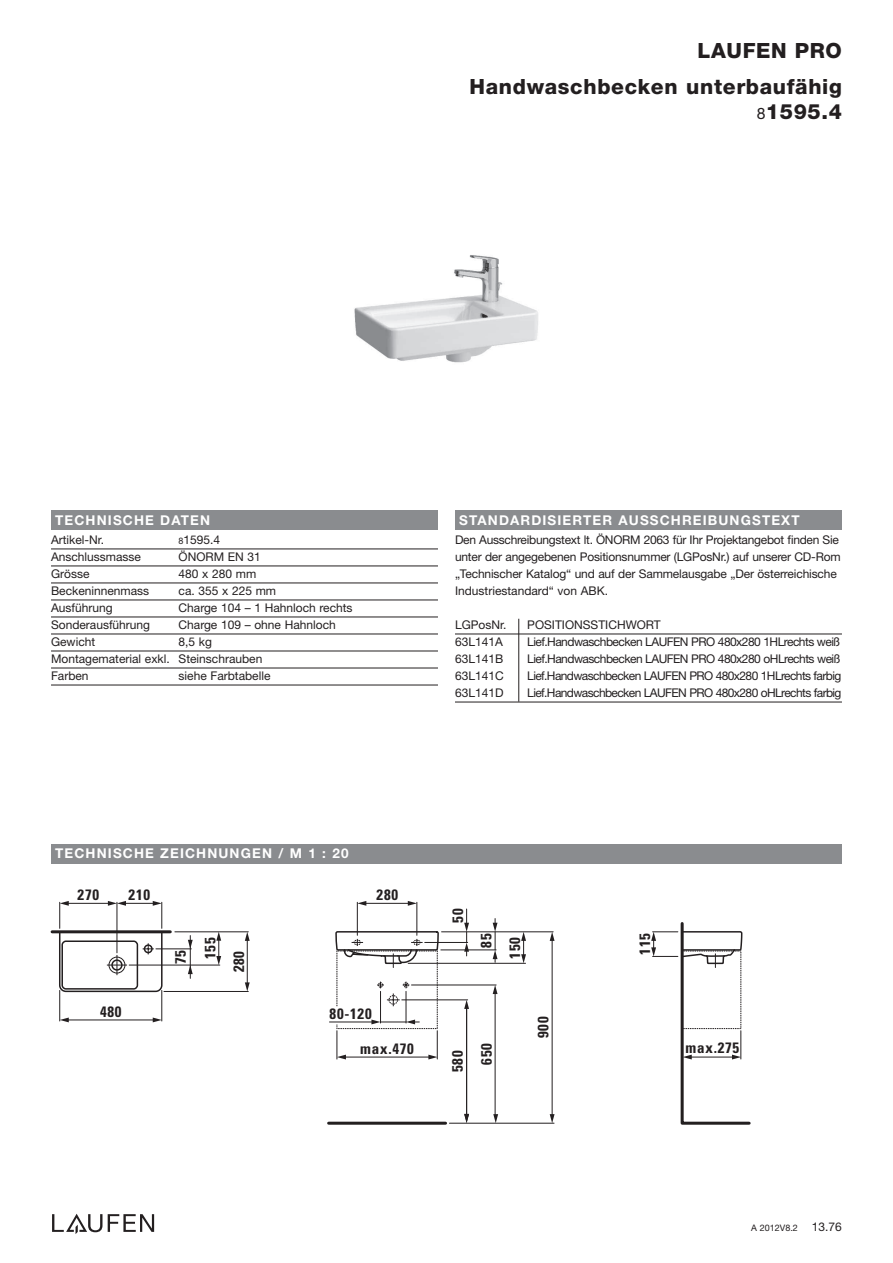
<style>
.page{position:relative;width:893px;height:1263px;background:#fff}
.page>*{position:absolute;margin:0;border:0;box-sizing:border-box;transform-origin:0 0}
.t1{font:800 21px/36.2px "Helvetica Neue";letter-spacing:.03em;color:#231f20;text-align:right}
.t2{font:700 condensed 15px/29px "Univers";letter-spacing:.05em;color:#231f20;text-align:center}
.t3{font:700 13.5px "Helvetica Neue";letter-spacing:.085em;color:#fff}
.t4{font:12px/17px "Helvetica Neue";letter-spacing:-.01em;color:#231f20}
.t5{font:12px "Helvetica Neue";letter-spacing:-.05em;color:#231f20}
.t6{font:12px "Helvetica Neue";letter-spacing:-.045em;color:#231f20}
.t7{font:9px "Helvetica Neue";color:#231f20}
.s1{font-weight:400;font-size:15.75px}
.s2{font-size:9px}
.s3{font-size:12px}
</style>
<div class="page">
<hr style="left:52px;top:930px;width:118px;height:3px;background:#231f20">
<hr style="left:59px;top:990px;width:1px;height:31px;background:#231f20">
<hr style="left:162px;top:990px;width:1px;height:31px;background:#231f20">
<svg style="left:60px;top:1017px;width:9px;height:5px"></svg>
<svg style="left:153px;top:1017px;width:9px;height:5px"></svg>
<hr style="left:68px;top:1020px;width:85px;height:1px;background:#231f20">
<hr style="left:164px;top:991px;width:84px;height:1px;background:#231f20">
<svg style="left:245px;top:932px;width:5px;height:9px"></svg>
<svg style="left:245px;top:982px;width:5px;height:9px"></svg>
<hr style="left:247px;top:940px;width:1px;height:43px;background:#231f20">
<hr style="left:129px;top:965px;width:91px;height:1px;background:#231f20">
<hr style="left:156px;top:948px;width:35px;height:1px;background:#231f20">
<svg style="left:216px;top:932px;width:5px;height:33px"></svg>
<hr style="left:175px;top:931px;width:73px;height:1px;background:#231f20">
<svg style="left:188px;top:940px;width:5px;height:9px"></svg>
<svg style="left:188px;top:965px;width:5px;height:9px"></svg>
<hr style="left:190px;top:935px;width:1px;height:43px;background:#231f20">
<hr style="left:329px;top:1022px;width:43px;height:1px;background:#231f20">
<hr style="left:329px;top:1122px;width:117px;height:3px;background:#231f20">
<svg style="left:58px;top:901px;width:105px;height:92px"></svg>
<svg style="left:335px;top:901px;width:416px;height:224px"></svg>
<div style="left:51px;top:844px;width:791px;height:19px;background:#8a8c8f"></div>
<div style="left:51px;top:510px;width:387px;height:19px;background:#8a8c8f"></div>
<div style="left:455px;top:510px;width:387px;height:19px;background:#8a8c8f"></div>
<svg style="left:108px;top:1214px;width:46px;height:18px"></svg>
<svg style="left:52px;top:1214px;width:50px;height:20px"></svg>
<hr style="left:51px;top:549px;width:387px;height:1px;background:#231f20">
<hr style="left:51px;top:566px;width:387px;height:1px;background:#231f20">
<hr style="left:51px;top:583px;width:387px;height:1px;background:#231f20">
<hr style="left:51px;top:600px;width:387px;height:1px;background:#231f20">
<hr style="left:51px;top:617px;width:387px;height:1px;background:#231f20">
<hr style="left:51px;top:634px;width:387px;height:1px;background:#231f20">
<hr style="left:51px;top:651px;width:387px;height:1px;background:#231f20">
<hr style="left:51px;top:668px;width:387px;height:1px;background:#231f20">
<hr style="left:51px;top:685px;width:387px;height:1px;background:#231f20">
<img style="left:354px;top:255px;width:184px;height:108px">
<hr style="left:455px;top:634px;width:387px;height:1px;background:#231f20">
<hr style="left:455px;top:702px;width:387px;height:1px;background:#231f20">
<hr style="left:518px;top:619px;width:1px;height:83px;background:#231f20">
<h1 class="t1" style="left:470px;top:34px;width:374px">LAUFEN PRO<br>Handwaschbecken unterbaufähig</h1>
<h1 class="t1" style="left:757px;top:95px;width:87px"><span class="s1">8</span>1595.4</h1>
<p class="t3" style="left:55px;top:515px;width:156px">TECHNISCHE DATEN</p>
<p class="t3" style="left:459px;top:515px;width:342px">STANDARDISIERTER AUSSCHREIBUNGSTEXT</p>
<p class="t4" style="left:51px;top:533px;width:55px">Artikel-Nr.</p>
<p class="t4" style="left:179px;top:533px;width:43px"><span class="s2">8</span>1595.4</p>
<p class="t4" style="left:51px;top:550px;width:92px">Anschlussmasse</p>
<p class="t4" style="left:179px;top:550px;width:84px">ÖNORM EN 31</p>
<p class="t4" style="left:51px;top:567px;width:40px">Grösse</p>
<p class="t4" style="left:179px;top:567px;width:79px">480 x 280 mm</p>
<p class="t4" style="left:51px;top:584px;width:100px">Beckeninnenmass</p>
<p class="t4" style="left:179px;top:584px;width:99px">ca. 355 x 225 mm</p>
<p class="t4" style="left:51px;top:601px;width:63px">Ausführung</p>
<p class="t4" style="left:179px;top:601px;width:176px">Charge 104 – 1 Hahnloch rechts</p>
<p class="t4" style="left:51px;top:618px;width:101px">Sonderausführung</p>
<p class="t4" style="left:179px;top:618px;width:159px">Charge 109 – ohne Hahnloch</p>
<p class="t4" style="left:51px;top:635px;width:46px">Gewicht</p>
<p class="t4" style="left:51px;top:635px;width:213px;text-indent:128px">8,5 kg<br>Montagematerial exkl. Steinschrauben<br>Farben</p>
<p class="t4" style="left:179px;top:669px;width:93px">siehe Farbtabelle</p>
<p class="t4" style="left:455px;top:533px;width:387px">Den Ausschreibungstext lt. ÖNORM 2063 für Ihr Projektangebot finden Sie unter der angegebenen Positionsnummer (LGPosNr.) auf unserer CD-Rom „Technischer Katalog“ und auf der Sammelausgabe „Der österreichische Industriestandard“ von ABK.</p>
<p class="t4" style="left:455px;top:618px;width:53px">LGPosNr.</p>
<p class="t4" style="left:527px;top:618px;width:135px">POSITIONSSTICHWORT</p>
<p class="t4" style="left:455px;top:635px;width:49px">63L141A</p>
<p class="t6" style="left:527px;top:638px;width:314px">Lief.Handwaschbecken LAUFEN PRO 480x280 1HLrechts weiß</p>
<p class="t4" style="left:455px;top:652px;width:50px">63L141B</p>
<p class="t6" style="left:527px;top:655px;width:315px">Lief.Handwaschbecken LAUFEN PRO 480x280 oHLrechts weiß</p>
<p class="t4" style="left:455px;top:669px;width:50px">63L141C</p>
<p class="t5" style="left:527px;top:672px;width:315px">Lief.Handwaschbecken LAUFEN PRO 480x280 1HLrechts farbig</p>
<p class="t4" style="left:455px;top:686px;width:50px">63L141D</p>
<p class="t5" style="left:527px;top:689px;width:316px">Lief.Handwaschbecken LAUFEN PRO 480x280 oHLrechts farbig</p>
<p class="t3" style="left:55px;top:849px;width:295px">TECHNISCHE ZEICHNUNGEN / M 1 : 20</p>
<p class="t2" style="left:78px;top:882px;width:23px">270</p>
<p class="t2" style="left:129px;top:882px;width:23px">210</p>
<p class="t2" style="left:377px;top:882px;width:23px">280</p>
<p class="t2" style="left:197px;top:959px;width:23px;rotate:-90deg">155</p>
<p class="t2" style="left:168px;top:964px;width:16px;rotate:-90deg">75</p>
<p class="t2" style="left:226px;top:972px;width:23px;rotate:-90deg">280</p>
<p class="t2" style="left:100px;top:998px;width:23px">480</p>
<p class="t2" style="left:330px;top:1000px;width:44px">80-120</p>
<p class="t2" style="left:360px;top:1035px;width:55px">max.470</p>
<p class="t2" style="left:445px;top:923px;width:16px;rotate:-90deg">50</p>
<p class="t2" style="left:473px;top:948px;width:16px;rotate:-90deg">85</p>
<p class="t2" style="left:632px;top:955px;width:23px;rotate:-90deg">115</p>
<p class="t2" style="left:502px;top:959px;width:23px;rotate:-90deg">150</p>
<p class="t2" style="left:530px;top:1038px;width:23px;rotate:-90deg">900</p>
<p class="t2" style="left:445px;top:1072px;width:30px;rotate:-90deg">580<br>650</p>
<p class="t2" style="left:686px;top:1034px;width:55px">max.275</p>
<p class="t7" style="left:751px;top:1224px;width:92px">A 2012V8.2 <span class="s3">13.76</span></p>
</div>
